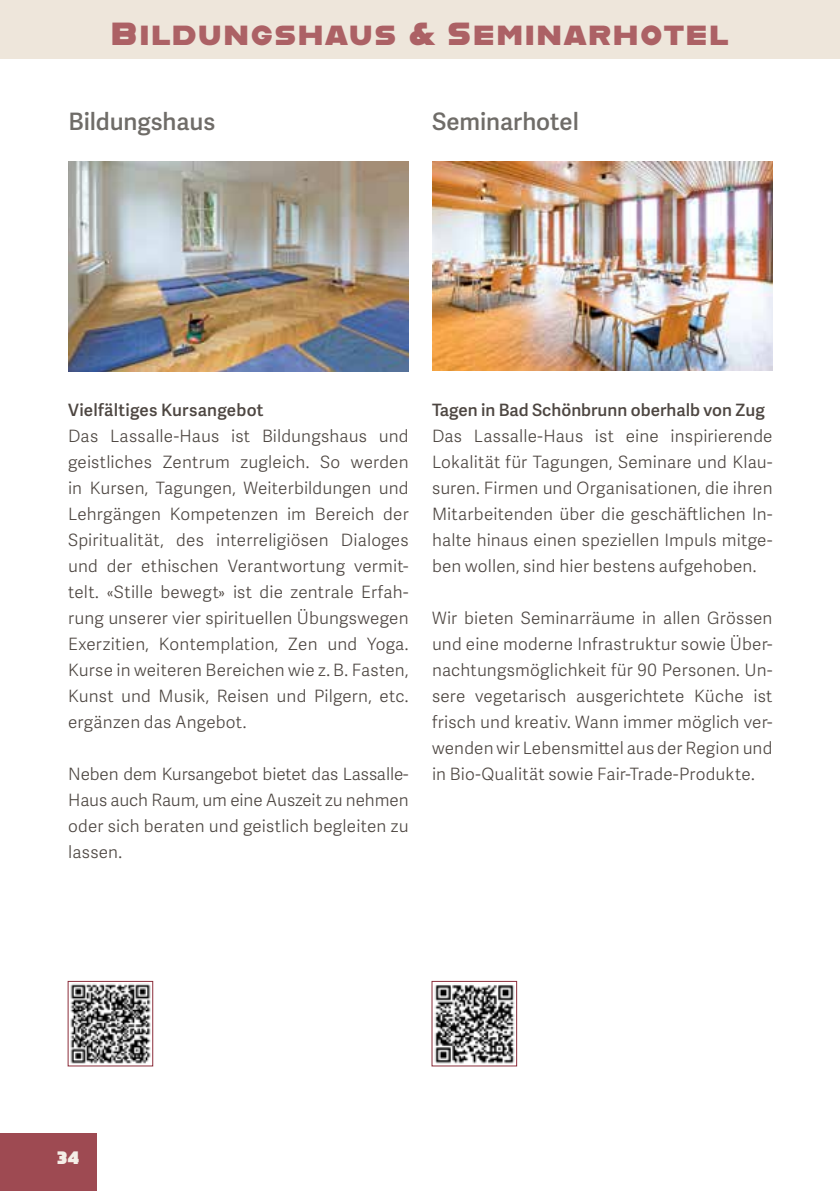
<style>
.page{position:relative;width:840px;height:1191px;background:#fff}
.page>*{position:absolute;margin:0;border:0;box-sizing:border-box;transform-origin:0 0}
.t1{font:32px "Alfarn";letter-spacing:.065em;color:#ac6165}
.t2{font:600 24px "Adelle Sans";letter-spacing:-.005em;color:#6f6c68}
.t3{font:18px "Alfarn";color:#f4eee7}
.t4{font:300 17px/26px "Adelle Sans";letter-spacing:.01em;color:#4d4641;text-align:justify}
.t5{font:600 17px "Adelle Sans";color:#4d4641}
</style>
<div class="page">
<div style="left:0;top:1134px;width:96px;height:57px;background:#9e4a52"></div>
<img style="left:70px;top:983px;width:81px;height:81px">
<div style="left:68px;top:981px;width:85px;height:85px;border:1px solid #8c2e3b"></div>
<img style="left:432px;top:161px;width:340px;height:210px">
<img style="left:68px;top:161px;width:340px;height:210px">
<img style="left:434px;top:985px;width:81px;height:79px">
<div style="left:431px;top:981px;width:86px;height:85px;border:1px solid #8c2e3b"></div>
<div style="left:0;top:0;width:839px;height:58px;background:#eee6db"></div>
<h1 class="t1" style="left:111px;top:15px;width:618px">Bildungshaus &amp; Seminarhotel</h1>
<h2 class="t2" style="left:68px;top:108px;width:148px">Bildungshaus</h2>
<h2 class="t2" style="left:432px;top:108px;width:148px">Seminarhotel</h2>
<p class="t5" style="left:68px;top:400px;width:197px">Vielfältiges Kursangebot</p>
<p class="t4" style="left:68px;top:422px;width:342px">Das Lassalle-Haus ist Bildungshaus und geistliches Zentrum zugleich. So werden in Kursen, Tagungen, Weiterbildungen und Lehrgängen Kompetenzen im Bereich der Spiritualität, des interreligiösen Dialoges und der ethischen Verantwortung vermit&shy;telt. «Stille bewegt» ist die zentrale Erfah&shy;rung unserer vier spirituellen Übungswegen Exerzitien, Kontemplation, Zen und Yoga.<br>Kurse in weiteren Bereichen wie z. B. Fasten, Kunst und Musik, Reisen und Pilgern, etc. ergänzen das Angebot.</p>
<p class="t4" style="left:68px;top:760px;width:342px">Neben dem Kursangebot bietet das Lassalle-Haus auch Raum, um eine Auszeit zu nehmen oder sich beraten und geistlich begleiten zu lassen.</p>
<p class="t5" style="left:432px;top:400px;width:334px">Tagen in Bad Schönbrunn oberhalb von Zug</p>
<p class="t4" style="left:432px;top:422px;width:342px">Das Lassalle-Haus ist eine inspirierende Lokalität für Tagungen, Seminare und Klau&shy;suren. Firmen und Organisationen, die ihren Mitarbeitenden über die geschäftlichen In&shy;halte hinaus einen speziellen Impuls mitge&shy;ben wollen, sind hier bestens aufgehoben.</p>
<p class="t4" style="left:432px;top:604px;width:342px">Wir bieten Seminarräume in allen Grössen und eine moderne Infrastruktur sowie Über&shy;nachtungsmöglichkeit für 90 Personen. Un&shy;sere vegetarisch ausgerichtete Küche ist frisch und kreativ. Wann immer möglich ver&shy;wenden wir Lebensmittel aus der Region und in Bio-Qualität sowie Fair-Trade-Produkte.</p>
<p class="t3" style="left:57px;top:1147px;width:24px">34</p>
</div>
